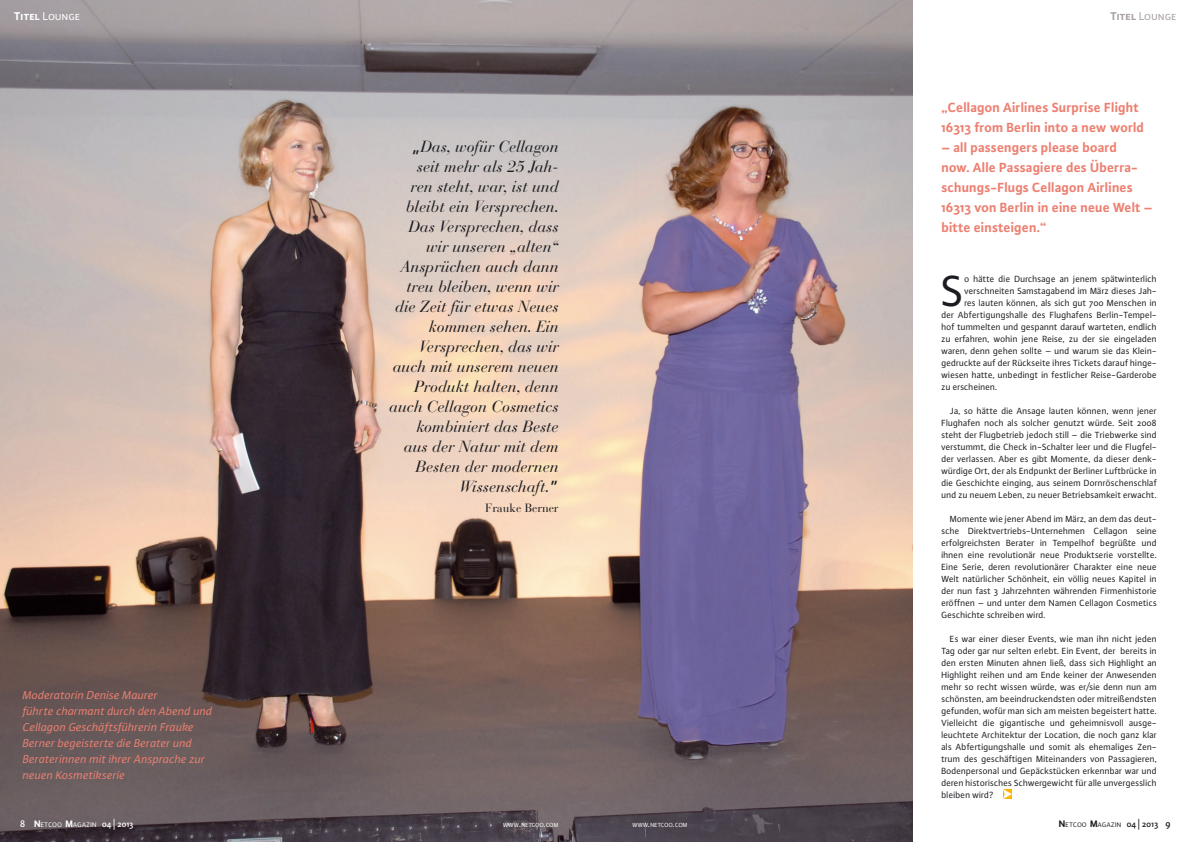
<style>
.page{position:relative;width:1191px;height:842px;background:#fff}
.page>*{position:absolute;margin:0;border:0;box-sizing:border-box;transform-origin:0 0}
.t1{font:46.4px "Plus Sans Normal";color:#1b1c20}
.t2{font:italic 16px/20px "Bauer Bodoni Std";letter-spacing:-.005em;color:#1b1c20;text-align:right}
.t3{font:700 14px/20px "Plus Sans";color:#ed8071}
.t4{font:italic 12px/16px "Plus Sans Normal";color:#ed8071}
.t5{font:12px "Bauer Bodoni Std";letter-spacing:-.005em;color:#1b1c20}
.t6{font:12px "Plus Sans Normal SC";color:#a8a1a0}
.t7{font:12px "Plus Sans Normal SC";color:#fff}
.t8{font:9.5px/12px "Plus Sans Normal";letter-spacing:-.005em;color:#1b1c20;text-align:justify}
.t9{font:7px "Plus Sans Normal";letter-spacing:.03em;color:#1b1c20}
.t10{font:7px "Plus Sans Normal";letter-spacing:.03em;color:#fff}
.t11{font:6.3px "Plus Sans Normal";color:#fff}
.s1{font-family:"Plus Sans Bold SC"}
.s2{font-family:"Frutiger LT";font-style:normal}
.s3{font-family:"Plus Sans";font-weight:500;font-size:10px}
.s4{font-family:"Plus Sans";font-weight:700;font-size:10px}
.s5{font-family:"Plus Sans";font-weight:500;font-size:9px}
.s6{font-family:"Arial";font-size:9px}
.s7{font-size:9px}
</style>
<div class="page">
<svg style="left:1003px;top:790px;width:8px;height:8px"></svg>
<img style="left:0;top:0;width:912px;height:842px">
<p class="t7" style="left:14px;top:9px;width:68px"><span class="s1">Titel</span> Lounge</p>
<p class="t2" style="left:389px;top:137px;width:171px"><span class="s2">„</span>Das, wofür Cellagon seit mehr als 25 Jah-<br>ren steht, war, ist und bleibt ein Versprechen.<br>Das Versprechen, dass wir unseren „alten“<br>Ansprüchen auch dann treu bleiben, wenn wir die Zeit für etwas Neues kommen sehen. Ein<br>Versprechen, das wir auch mit unserem neuen<br>Produkt halten, denn auch Cellagon Cosmetics kombiniert das Beste aus der Natur mit dem<br>Besten der modernen<br>Wissenschaft.<span class="s2">”</span></p>
<p class="t5" style="left:485px;top:501px;width:75px">Frauke Berner</p>
<p class="t4" style="left:23px;top:687px;width:191px">Moderatorin Denise Maurer<br>führte charmant durch den Abend und<br>Cellagon Geschäftsführerin Frauke<br>Berner begeisterte die Berater und<br>Beraterinnen mit ihrer Ansprache zur neuen Kosmetikserie</p>
<p class="t10" style="left:20px;top:820px;width:115px"><span class="s3">8</span> <span class="s4">N</span>ETCOO <span class="s4">M</span>AGAZIN <span class="s5">04</span><span class="s6">│</span><span class="s5">2013</span></p>
<p class="t11" style="left:503px;top:821px;width:57px">WWW<span class="s7">.</span>NETCOO<span class="s7">.</span>COM</p>
<p class="t6" style="left:1110px;top:9px;width:68px"><span class="s1">Titel</span> Lounge</p>
<h3 class="t3" style="left:941px;top:97px;width:204px">„Cellagon Airlines Surprise Flight<br>16313 from Berlin into a new world</h3>
<h3 class="t3" style="left:941px;top:137px;width:213px">– all passengers please board<br>now. Alle Passagiere des Überra&shy;schungs-Flugs Cellagon Airlines<br>16313 von Berlin in eine neue Welt – bitte einsteigen.“</h3>
<h1 class="t1" style="left:941px;top:264px;width:25px">S</h1>
<p class="t8" style="left:964px;top:273px;width:194px">o hätte die Durchsage an jenem spätwinterlich</p>
<p class="t8" style="left:964px;top:285px;width:194px">verschneiten Samstagabend im März dieses Jah-</p>
<p class="t8" style="left:964px;top:297px;width:194px">res lauten können, als sich gut 700 Menschen in</p>
<p class="t8" style="left:941px;top:309px;width:217px">der Abfertigungshalle des Flughafens Berlin-Tempel-</p>
<p class="t8" style="left:941px;top:321px;width:217px">hof tummelten und gespannt darauf warteten, endlich</p>
<p class="t8" style="left:941px;top:333px;width:217px">zu erfahren, wohin jene Reise, zu der sie eingeladen</p>
<p class="t8" style="left:941px;top:345px;width:217px">waren, denn gehen sollte – und warum sie das Klein-</p>
<p class="t8" style="left:941px;top:357px;width:217px">gedruckte auf der Rückseite ihres Tickets darauf hinge-</p>
<p class="t8" style="left:941px;top:369px;width:217px">wiesen hatte, unbedingt in festlicher Reise-Garderobe</p>
<p class="t8" style="left:941px;top:381px;width:58px">zu erscheinen.</p>
<p class="t8" style="left:941px;top:405px;width:217px;text-indent:9px">Ja, so hätte die Ansage lauten können, wenn jener Flughafen noch als solcher genutzt würde. Seit 2008 steht der Flugbetrieb jedoch still – die Triebwerke sind verstummt, die Check in-Schalter leer und die Flugfel&shy;der verlassen. Aber es gibt Momente, da dieser denk&shy;würdige Ort, der als Endpunkt der Berliner Luftbrücke in die Geschichte einging, aus seinem Dornröschenschlaf und zu neuem Leben, zu neuer Betriebsamkeit erwacht.</p>
<p class="t8" style="left:941px;top:513px;width:217px;text-indent:9px">Momente wie jener Abend im März, an dem das deut&shy;sche Direktvertriebs-Unternehmen Cellagon seine erfolgreichsten Berater in Tempelhof begrüßte und ihnen eine revolutionär neue Produktserie vorstellte.<br>Eine Serie, deren revolutionärer Charakter eine neue Welt natürlicher Schönheit, ein völlig neues Kapitel in der nun fast 3 Jahrzehnten währenden Firmenhistorie eröffnen – und unter dem Namen Cellagon Cosmetics Geschichte schreiben wird.</p>
<p class="t8" style="left:941px;top:633px;width:217px;text-indent:9px">Es war einer dieser Events, wie man ihn nicht jeden Tag oder gar nur selten erlebt. Ein Event, der bereits in den ersten Minuten ahnen ließ, dass sich Highlight an Highlight reihen und am Ende keiner der Anwesenden mehr so recht wissen würde, was er/sie denn nun am schönsten, am beeindruckendsten oder mitreißendsten gefunden, wofür man sich am meisten begeistert hatte.<br>Vielleicht die gigantische und geheimnisvoll ausge&shy;leuchtete Architektur der Location, die noch ganz klar als Abfertigungshalle und somit als ehemaliges Zen&shy;trum des geschäftigen Miteinanders von Passagieren, Bodenpersonal und Gepäckstücken erkennbar war und deren historisches Schwergewicht für alle unvergesslich bleiben wird?</p>
<p class="t11" style="left:632px;top:821px;width:57px">WWW<span class="s7">.</span>NETCOO<span class="s7">.</span>COM</p>
<p class="t9" style="left:1058px;top:820px;width:114px"><span class="s4">N</span>ETCOO <span class="s4">M</span>AGAZIN <span class="s5">04</span><span class="s6">│</span><span class="s5">2013</span> <span class="s3">9</span></p>
</div>
